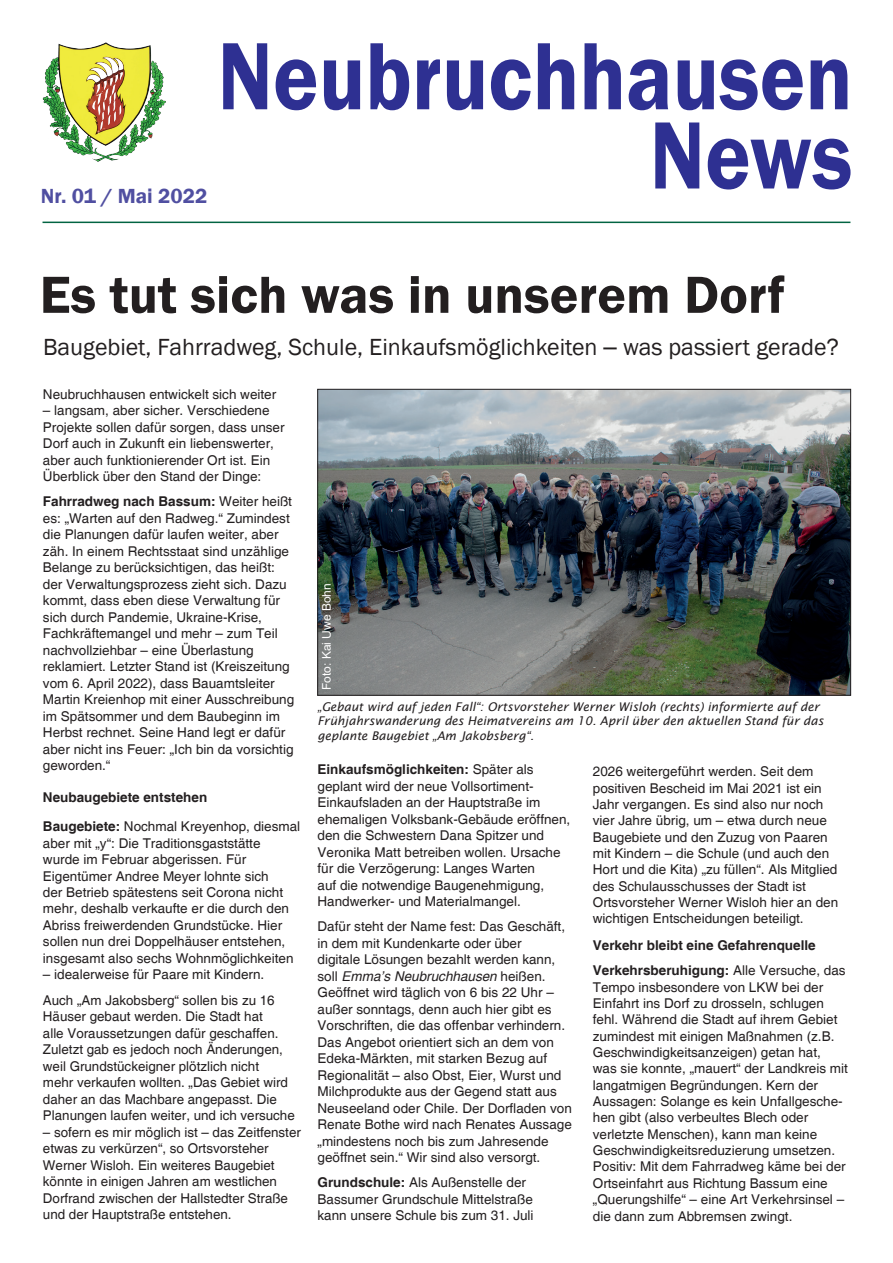
<style>
.page{position:relative;width:893px;height:1263px;background:#fff}
.page>*{position:absolute;margin:0;border:0;box-sizing:border-box;transform-origin:0 0}
.t1{font:600 99px/79.2px "Franklin Gothic";color:#2e3092;text-align:right;scale:.87 1}
.t2{font:600 54px "Franklin Gothic";color:#231f20}
.t3{font:24px "Franklin Gothic";color:#231f20}
.t4{font:600 21px "Franklin Gothic";color:#504fa1}
.t5{font:13.5px/16.5px "Helvetica";color:#231f20}
.t6{font:700 13.5px/29.2px "Helvetica";color:#231f20}
.t7{font:italic 12px/14.4px "Lucida Sans";color:#231f20}
.t8{font:12px "Arial";color:#fff}
.s1{font-family:"Helvetica"}
.s2{font-weight:700}
.s3{font-weight:400}
.s4{font-style:italic}
</style>
<div class="page">
<img style="left:319px;top:391px;width:530px;height:302px">
<div style="left:317px;top:389px;width:534px;height:306px;border:1px solid #231f20"></div>
<img style="left:42px;top:43px;width:124px;height:119px">
<hr style="left:43px;top:222px;width:807px;height:1px;background:#026442">
<h3 class="t4" style="left:41px;top:183px;width:168px">Nr. 01 / Mai 2022</h3>
<h1 class="t1" style="left:217px;top:38px;width:731px">Neubruchhausen<br>News</h1>
<h2 class="t2" style="left:40px;top:261px;width:746px">Es tut sich was in unserem Dorf</h2>
<h3 class="t3" style="left:43px;top:332px;width:797px">Baugebiet, Fahrradweg, Schule, Einkaufsmöglichkeiten <span class="s1">–</span> was passiert gerade?</h3>
<p class="t5" style="left:43px;top:386px;width:235px">Neubruchhausen entwickelt sich weiter</p>
<p class="t5" style="left:43px;top:403px;width:243px">– langsam, aber sicher. Verschiedene Projekte sollen dafür sorgen, dass unser Dorf auch in Zukunft ein liebenswerter, aber auch funktionierender Ort ist. Ein Überblick über den Stand der Dinge:</p>
<p class="t5" style="left:43px;top:494px;width:253px"><span class="s2">Fahrradweg nach Bassum:</span> Weiter heißt es: „Warten auf den Radweg.“ Zumindest die Planungen dafür laufen weiter, aber zäh. In einem Rechtsstaat sind unzählige Belange zu berücksichtigen, das heißt: der Verwaltungsprozess zieht sich. Dazu kommt, dass eben diese Verwaltung für sich durch Pandemie, Ukraine-Krise, Fachkräftemangel und mehr – zum Teil nachvollziehbar – eine Überlastung reklamiert. Letzter Stand ist (Kreiszeitung vom 6. April 2022), dass Bauamtsleiter Martin Kreienhop mit einer Ausschreibung im Spätsommer und dem Baubeginn im Herbst rechnet. Seine Hand legt er dafür aber nicht ins Feuer: „Ich bin da vorsichtig geworden.“</p>
<p class="t6" style="left:43px;top:783px;width:259px">Neubaugebiete entstehen<br>Baugebiete: <span class="s3">Nochmal Kreyenhop, diesmal</span></p>
<p class="t5" style="left:43px;top:835px;width:252px">aber mit „y“: Die Traditionsgaststätte wurde im Februar abgerissen. Für Eigentümer Andree Meyer lohnte sich<br>der Betrieb spätestens seit Corona nicht mehr, deshalb verkaufte er die durch den Abriss freiwerdenden Grundstücke. Hier sollen nun drei Doppelhäuser entstehen, insgesamt also sechs Wohnmöglichkeiten</p>
<p class="t5" style="left:43px;top:963px;width:233px;line-height:25.2px">– idealerweise für Paare mit Kindern.<br>Auch „Am Jakobsberg“ sollen bis zu 16</p>
<p class="t5" style="left:43px;top:1009px;width:253px">Häuser gebaut werden. Die Stadt hat<br>alle Voraussetzungen dafür geschaffen.<br>Zuletzt gab es jedoch noch Änderungen, weil Grundstückeigner plötzlich nicht<br>mehr verkaufen wollten. „Das Gebiet wird daher an das Machbare angepasst. Die Planungen laufen weiter, und ich versuche</p>
<p class="t5" style="left:43px;top:1124px;width:259px">– sofern es mir möglich ist – das Zeitfenster etwas zu verkürzen“, so Ortsvorsteher Werner Wisloh. Ein weiteres Baugebiet könnte in einigen Jahren am westlichen Dorfrand zwischen der Hallstedter Straße und der Hauptstraße entstehen.</p>
<p class="t8" style="left:318px;top:690px;width:108px;rotate:-90deg">Foto: Kai Uwe Bohn</p>
<p class="t7" style="left:317px;top:699px;width:508px">„Gebaut wird auf jeden Fall“: Ortsvorsteher Werner Wisloh (rechts) informierte auf der<br>Frühjahrswanderung des Heimatvereins am 10. April über den aktuellen Stand für das geplante Baugebiet „Am Jakobsberg“.</p>
<p class="t5" style="left:317px;top:761px;width:254px"><span class="s2">Einkaufsmöglichkeiten:</span> Später als geplant wird der neue Vollsortiment-Einkaufsladen an der Hauptstraße im ehemaligen Volksbank-Gebäude eröffnen, den die Schwestern Dana Spitzer und Veronika Matt betreiben wollen. Ursache für die Verzögerung: Langes Warten<br>auf die notwendige Baugenehmigung, Handwerker- und Materialmangel.</p>
<p class="t5" style="left:317px;top:918px;width:256px">Dafür steht der Name fest: Das Geschäft, in dem mit Kundenkarte oder über<br>digitale Lösungen bezahlt werden kann, soll <span class="s4">Emma’s Neubruchhausen</span> heißen.<br>Geöffnet wird täglich von 6 bis 22 Uhr – außer sonntags, denn auch hier gibt es Vorschriften, die das offenbar verhindern.<br>Das Angebot orientiert sich an dem von Edeka-Märkten, mit starken Bezug auf Regionalität – also Obst, Eier, Wurst und Milchprodukte aus der Gegend statt aus Neuseeland oder Chile. Der Dorfladen von Renate Bothe wird nach Renates Aussage „mindestens noch bis zum Jahresende geöffnet sein.“ Wir sind also versorgt.</p>
<p class="t5" style="left:317px;top:1174px;width:218px"><span class="s2">Grundschule:</span> Als Außenstelle der<br>Bassumer Grundschule Mittelstraße kann unsere Schule bis zum 31. Juli</p>
<p class="t5" style="left:593px;top:764px;width:247px">2026 weitergeführt werden. Seit dem positiven Bescheid im Mai 2021 ist ein Jahr vergangen. Es sind also nur noch vier Jahre übrig, um – etwa durch neue Baugebiete und den Zuzug von Paaren mit Kindern – die Schule (und auch den Hort und die Kita) „zu füllen“. Als Mitglied des Schulausschusses der Stadt ist Ortsvorsteher Werner Wisloh hier an den wichtigen Entscheidungen beteiligt.</p>
<p class="t6" style="left:593px;top:934px;width:254px;line-height:24.9px">Verkehr bleibt eine Gefahrenquelle<br>Verkehrsberuhigung: <span class="s3">Alle Versuche, das</span></p>
<p class="t5" style="left:593px;top:979px;width:257px">Tempo insbesondere von LKW bei der Einfahrt ins Dorf zu drosseln, schlugen fehl. Während die Stadt auf ihrem Gebiet zumindest mit einigen Maßnahmen (z.B.<br>Geschwindigkeitsanzeigen) getan hat, was sie konnte, „mauert“ der Landkreis mit langatmigen Begründungen. Kern der Aussagen: Solange es kein Unfallgesche&shy;hen gibt (also verbeultes Blech oder verletzte Menschen), kann man keine Geschwindigkeitsreduzierung umsetzen.<br>Positiv: Mit dem Fahrradweg käme bei der Ortseinfahrt aus Richtung Bassum eine „Querungshilfe“ – eine Art Verkehrsinsel – die dann zum Abbremsen zwingt.</p>
</div>
